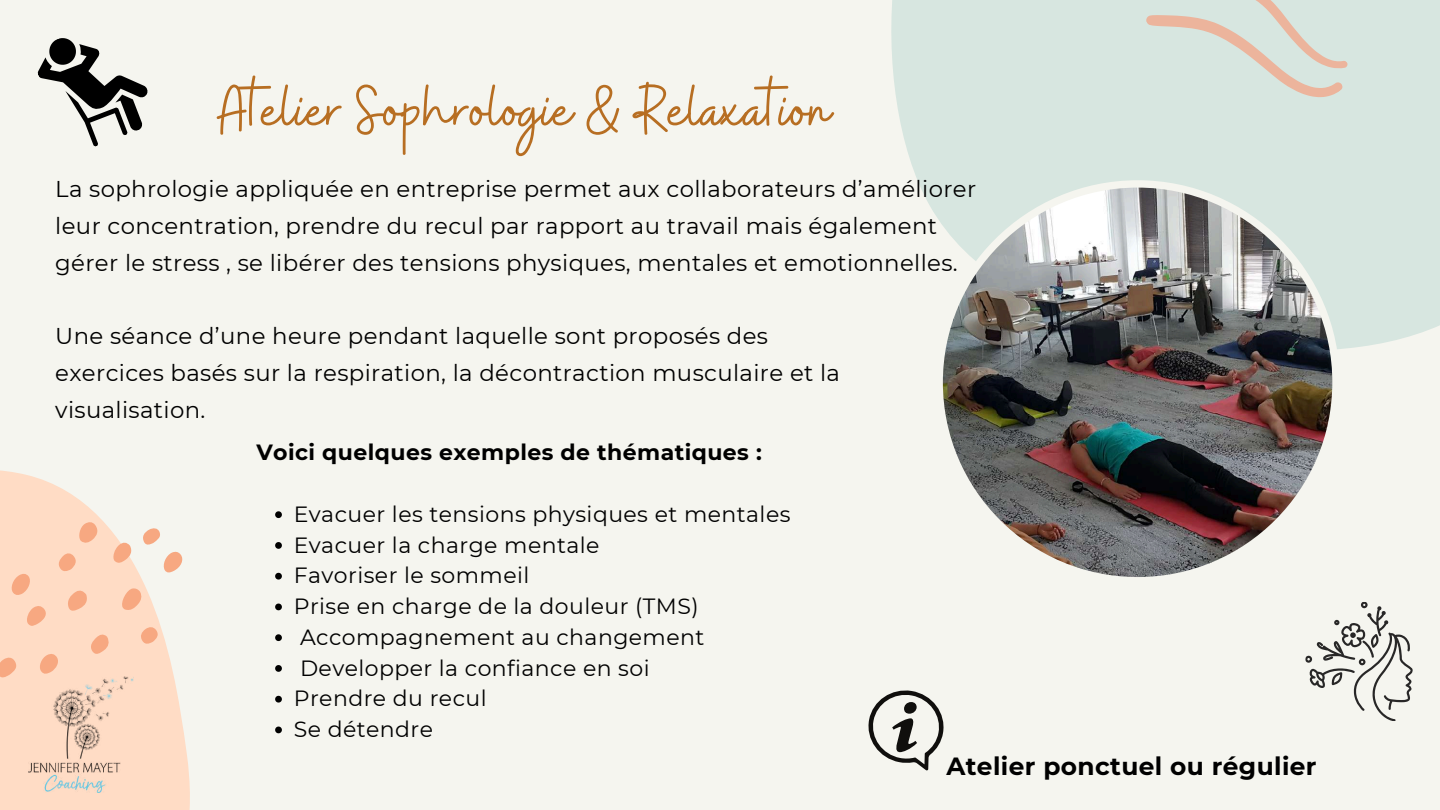
<style>
.page{position:relative;width:1440px;height:810px;background:#f5f5ef}
.page>*{position:absolute;margin:0;border:0;box-sizing:border-box;transform-origin:0 0}
.t1{font:70px "Buffalo";color:#b76e22}
.t2{font:700 24.8px "Montserrat";letter-spacing:.015em;color:#000}
.t3{font:22.8px/36.8px "Montserrat";letter-spacing:.015em;color:#000}
.t4{font:22px/30.8px "Montserrat";letter-spacing:.02em;color:#000}
.t5{font:700 22px "Montserrat";letter-spacing:.02em;color:#000}
</style>
<div class="page">
<svg style="left:891px;top:0;width:549px;height:349px;fill:#d7e6e0"></svg>
<svg style="left:0;top:470px;width:280px;height:340px"></svg>
<svg style="left:120px;top:588px;width:22px;height:23px"></svg>
<svg style="left:78px;top:521px;width:21px;height:23px"></svg>
<svg style="left:66px;top:589px;width:22px;height:24px"></svg>
<svg style="left:10px;top:573px;width:22px;height:23px"></svg>
<svg style="left:25px;top:605px;width:23px;height:23px"></svg>
<svg style="left:38px;top:653px;width:22px;height:22px"></svg>
<svg style="left:0;top:657px;width:18px;height:23px"></svg>
<svg style="left:112px;top:542px;width:21px;height:22px"></svg>
<svg style="left:89px;top:633px;width:21px;height:23px"></svg>
<svg style="left:57px;top:553px;width:21px;height:20px"></svg>
<svg style="left:139px;top:626px;width:21px;height:19px"></svg>
<svg style="left:141px;top:528px;width:43px;height:46px"></svg>
<svg style="left:1139px;top:0;width:211px;height:157px"></svg>
<img style="left:936px;top:180px;width:404px;height:397px">
<img style="left:28px;top:677px;width:105px;height:115px">
<svg style="left:37px;top:38px;width:111px;height:109px"></svg>
<svg style="left:1305px;top:602px;width:108px;height:119px"></svg>
<svg style="left:275px;top:511px;width:7px;height:7px"></svg>
<svg style="left:275px;top:542px;width:7px;height:7px"></svg>
<svg style="left:275px;top:573px;width:7px;height:7px"></svg>
<svg style="left:275px;top:604px;width:7px;height:6px"></svg>
<svg style="left:275px;top:634px;width:7px;height:7px"></svg>
<svg style="left:275px;top:665px;width:7px;height:7px"></svg>
<svg style="left:275px;top:696px;width:7px;height:7px"></svg>
<svg style="left:275px;top:727px;width:7px;height:6px"></svg>
<svg style="left:868px;top:690px;width:76px;height:80px"></svg>
<h1 class="t1" style="left:218px;top:65px;width:614px">Atelier Sophrologie &amp; Relaxation</h1>
<p class="t3" style="left:55px;top:171px;width:922px">La sophrologie appliquée en entreprise permet aux collaborateurs d’améliorer leur concentration, prendre du recul par rapport au travail mais également gérer le stress , se libérer des tensions physiques, mentales et emotionnelles.</p>
<p class="t3" style="left:55px;top:318px;width:786px">Une séance d’une heure pendant laquelle sont proposés des exercices basés sur la respiration, la décontraction musculaire et la visualisation.</p>
<p class="t5" style="left:256px;top:439px;width:507px">Voici quelques exemples de thématiques :</p>
<p class="t4" style="left:294px;top:499px;width:498px">Evacuer les tensions physiques et mentales<br>Evacuer la charge mentale<br>Favoriser le sommeil<br>Prise en charge de la douleur (TMS)<br>Accompagnement au changement<br>Developper la confiance en soi<br>Prendre du recul<br>Se détendre</p>
<p class="t2" style="left:946px;top:751px;width:372px">Atelier ponctuel ou régulier</p>
</div>
